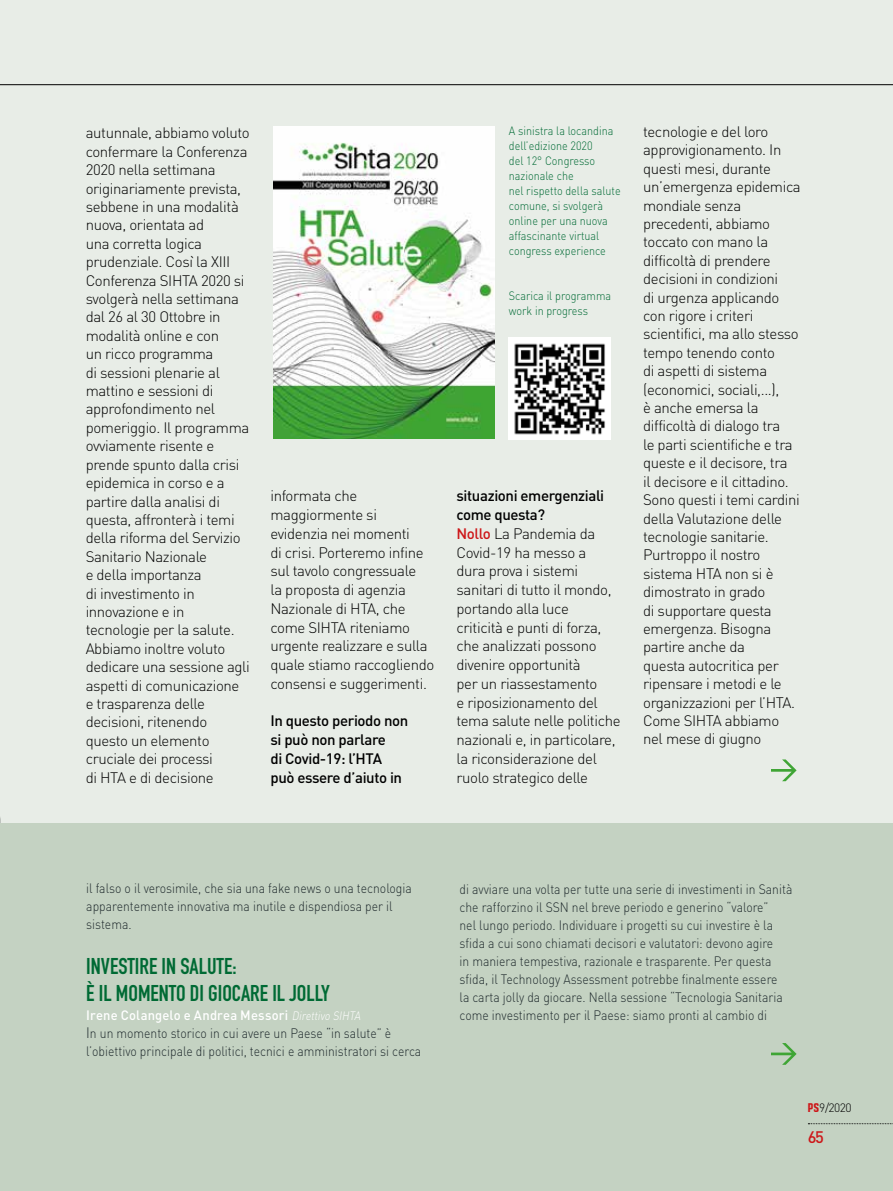
<style>
.page{position:relative;width:893px;height:1191px;background:#e8ede7}
.page>*{position:absolute;margin:0;border:0;box-sizing:border-box;transform-origin:0 0}
.t1{font:700 22.5px/27px "DIN Condensed";color:#006a34}
.t2{font:500 16.5px "DIN";color:#cd1719}
.t3{font:300 15px/18.5px "DIN";letter-spacing:-.025em;color:#000}
.t4{font:500 15px/18.8px "DIN";letter-spacing:-.025em;color:#000}
.t5{font:300 13.5px/18px "DIN";color:#1f2a2d;scale:.9 1}
.t6{font:300 12px/15px "DIN";color:#006a34;scale:.9 1}
.t7{font:300 12px "DIN";color:#000}
.s1{font-weight:500}
.s2{font-weight:500;color:#cd1719}
.s3{font-weight:500;color:#fff}
.s4{font-style:italic;font-size:12px;color:#fff}
.s5{font-size:15px}
.s6{font-family:"Cubadak";font-weight:400;color:#cd1719}
</style>
<div class="page">
<div style="left:0;top:823px;width:893px;height:368px;background:#c4d2c2"></div>
<hr style="left:0;top:84px;width:893px;height:1px;background:#000">
<svg style="left:808px;top:1123px;width:85px;height:1px"></svg>
<img style="left:273px;top:126px;width:221px;height:312px">
<img style="left:509px;top:337px;width:102px;height:102px">
<svg style="left:771px;top:759px;width:26px;height:22px"></svg>
<svg style="left:771px;top:1043px;width:26px;height:21px"></svg>
<p class="t3" style="left:86px;top:123px;width:166px">autunnale, abbiamo voluto confermare la Conferenza<br>2020 nella settimana originariamente prevista, sebbene in una modalità nuova, orientata ad<br>una corretta logica prudenziale. Così la XIII<br>Conferenza SIHTA 2020 si svolgerà nella settimana dal 26 al 30 Ottobre in modalità online e con<br>un ricco programma<br>di sessioni plenarie al mattino e sessioni di approfondimento nel pomeriggio. Il programma ovviamente risente e prende spunto dalla crisi epidemica in corso e a partire dalla analisi di questa, affronterà i temi della riforma del Servizio<br>Sanitario Nazionale<br>e della importanza<br>di investimento in innovazione e in tecnologie per la salute.<br>Abbiamo inoltre voluto dedicare una sessione agli aspetti di comunicazione e trasparenza delle decisioni, ritenendo questo un elemento cruciale dei processi<br>di HTA e di decisione</p>
<p class="t3" style="left:270px;top:486px;width:165px">informata che maggiormente si evidenzia nei momenti<br>di crisi. Porteremo infine sul tavolo congressuale<br>la proposta di agenzia<br>Nazionale di HTA, che come SIHTA riteniamo urgente realizzare e sulla quale stiamo raccogliendo consensi e suggerimenti.</p>
<p class="t4" style="left:270px;top:711px;width:139px">In questo periodo non si può non parlare<br>di Covid-19: l’HTA può essere d’aiuto in</p>
<p class="t6" style="left:509px;top:123px;width:126px">A sinistra la locandina dell’edizione 2020<br>del 12° Congresso nazionale che<br>nel rispetto della salute comune, si svolgerà online per una nuova affascinante virtual congress experience</p>
<p class="t6" style="left:509px;top:288px;width:115px">Scarica il programma work in progress</p>
<p class="t3" style="left:456px;top:486px;width:166px"><span class="s1">situazioni emergenziali come questa?<br></span><span class="s2">Nollo</span> La Pandemia da<br>Covid-19 ha messo a<br>dura prova i sistemi sanitari di tutto il mondo, portando alla luce<br>criticità e punti di forza, che analizzati possono divenire opportunità<br>per un riassestamento<br>e riposizionamento del tema salute nelle politiche nazionali e, in particolare, la riconsiderazione del ruolo strategico delle</p>
<p class="t3" style="left:643px;top:122px;width:159px">tecnologie e del loro approvigionamento. In questi mesi, durante un’emergenza epidemica mondiale senza precedenti, abbiamo toccato con mano la difficoltà di prendere decisioni in condizioni<br>di urgenza applicando con rigore i criteri scientifici, ma allo stesso tempo tenendo conto<br>di aspetti di sistema (economici, sociali,...),<br>è anche emersa la difficoltà di dialogo tra<br>le parti scientifiche e tra queste e il decisore, tra<br>il decisore e il cittadino.<br>Sono questi i temi cardini della Valutazione delle tecnologie sanitarie.<br>Purtroppo il nostro sistema HTA non si è dimostrato in grado<br>di supportare questa emergenza. Bisogna partire anche da<br>questa autocritica per ripensare i metodi e le organizzazioni per l’HTA.<br>Come SIHTA abbiamo nel mese di giugno</p>
<p class="t5" style="left:86px;top:878px;width:363px">il falso o il verosimile, che sia una fake news o una tecnologia apparentemente innovativa ma inutile e dispendiosa per il sistema.</p>
<h1 class="t1" style="left:86px;top:952px;width:245px">INVESTIRE IN SALUTE:<br>È IL MOMENTO DI GIOCARE IL JOLLY</h1>
<p class="t5" style="left:86px;top:1006px;width:374px"><span class="s3">Irene Colangelo e Andrea Messori</span> <span class="s4">Direttivo SIHTA<br></span><span class="s5">I</span>n un momento storico in cui avere un Paese “in salute” è l’obiettivo principale di politici, tecnici e amministratori si cerca</p>
<p class="t5" style="left:459px;top:879px;width:371px">di avviare una volta per tutte una serie di investimenti in Sanità che rafforzino il SSN nel breve periodo e generino “valore”<br>nel lungo periodo. Individuare i progetti su cui investire è la sfida a cui sono chiamati decisori e valutatori: devono agire<br>in maniera tempestiva, razionale e trasparente. Per questa sfida, il Technology Assessment potrebbe finalmente essere<br>la carta jolly da giocare. Nella sessione “Tecnologia Sanitaria come investimento per il Paese: siamo pronti al cambio di</p>
<p class="t7" style="left:808px;top:1100px;width:45px"><span class="s6">PS</span>9/2020</p>
<p class="t2" style="left:808px;top:1126px;width:18px">65</p>
</div>
